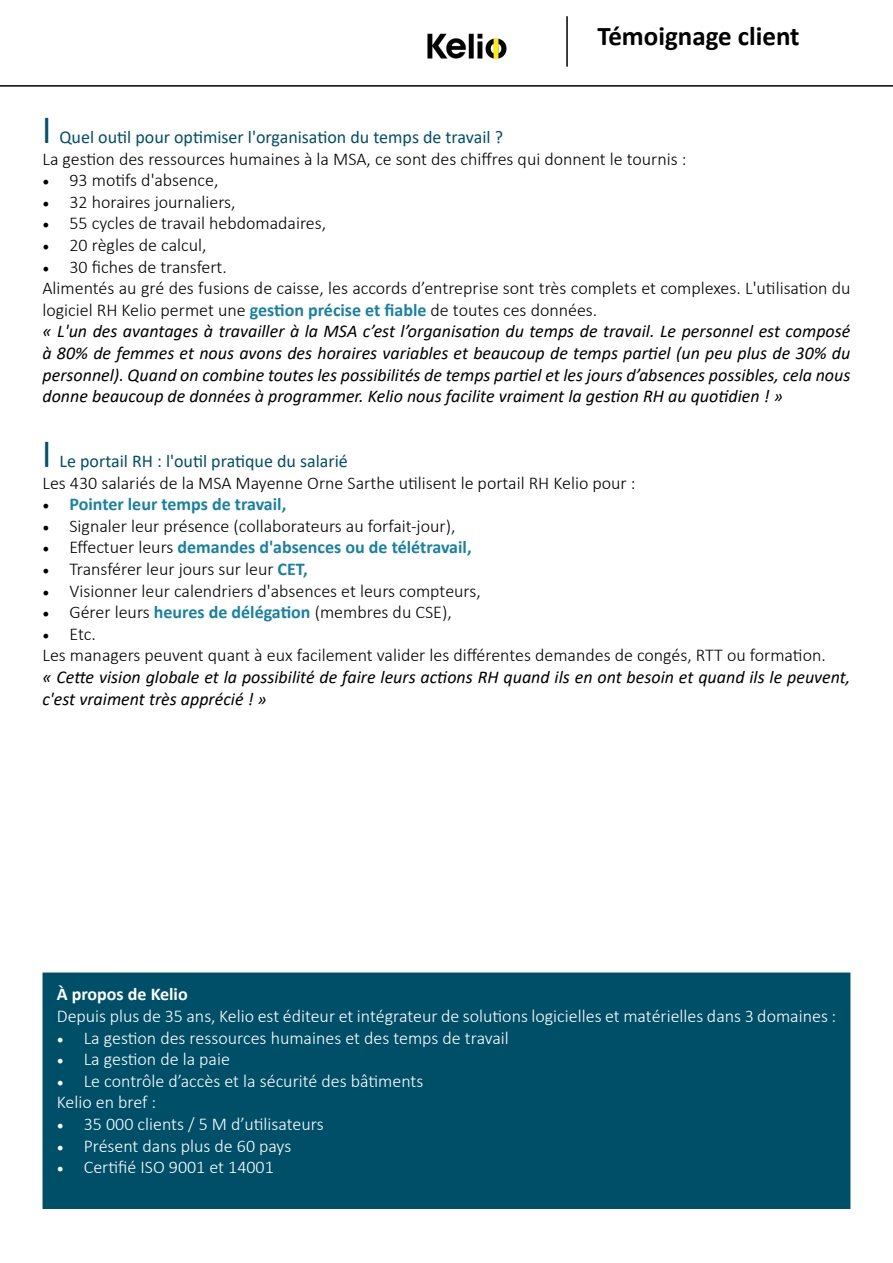
<style>
.page{position:relative;width:893px;height:1263px;background:#fff}
.page>*{position:absolute;margin:0;border:0;box-sizing:border-box;transform-origin:0 0}
.t1{font:700 27px "Calibri";color:#000}
.t2{font:italic 18px/21.6px "Calibri";color:#000}
.t3{font:300 18px/21.6px "Calibri";color:#000}
.t4{font:300 18px/21.6px "Calibri";color:#fff}
.t5{font:700 18px "Calibri";color:#1881a4}
.t6{font:700 18px "Calibri";color:#fff}
.s1{font-weight:400;font-size:37.5px;color:#004f68}
.s2{font-weight:400;color:#004f68}
.s3{font-family:"Minion Pro";font-weight:400}
.s4{font-family:"Minion Pro";font-style:normal}
.s5{font-weight:300;font-style:normal}
.s6{font-weight:700;font-style:normal;color:#1881a4}
.s7{font-family:"Minion Pro";font-weight:400;color:#000}
.s8{font-weight:300;color:#000}
.s9{font-weight:700;color:#1881a4}
</style>
<div class="page">
<hr style="left:566px;top:16px;width:2px;height:51px;background:#000">
<img style="left:427px;top:33px;width:80px;height:26px">
<hr style="left:0;top:85px;width:893px;height:2px;background:#000">
<div style="left:43px;top:973px;width:807px;height:235px;background:#004f68"></div>
<div style="left:43px;top:972px;width:807px;height:237px;border:2px solid #004f68"></div>
<h1 class="t1" style="left:597px;top:17px;width:204px">Témoignage client</h1>
<p class="t3" style="left:42px;top:126px;width:646px"><span class="s1">l</span> <span class="s2">Quel outil pour optimiser l'organisation du temps de travail ?<br></span>La gestion des ressources humaines à la MSA, ce sont des chiffres qui donnent le tournis :</p>
<p class="t3" style="left:42px;top:169px;width:177px"><span class="s3">•</span> 93 motifs d'absence,</p>
<p class="t3" style="left:42px;top:191px;width:195px"><span class="s3">•</span> 32 horaires journaliers,</p>
<p class="t3" style="left:42px;top:212px;width:285px"><span class="s3">•</span> 55 cycles de travail hebdomadaires,</p>
<p class="t3" style="left:42px;top:234px;width:166px"><span class="s3">•</span> 20 règles de calcul,</p>
<p class="t2" style="left:42px;top:255px;width:809px"><span class="s4">•</span> <span class="s5">30 fiches de transfert.<br>Alimentés au gré des fusions de caisse, les accords d’entreprise sont très complets et complexes. L'utilisation du logiciel RH Kelio permet une</span> <span class="s6">gestion précise et fiable</span> <span class="s5">de toutes ces données.<br></span>« L'un des avantages à travailler à la MSA c’est l’organisation du temps de travail. Le personnel est composé à 80% de femmes et nous avons des horaires variables et beaucoup de temps partiel (un peu plus de 30% du personnel). Quand on combine toutes les possibilités de temps partiel et les jours d’absences possibles, cela nous donne beaucoup de données à programmer. Kelio nous facilite vraiment la gestion RH au quotidien ! »</p>
<p class="t3" style="left:42px;top:450px;width:595px"><span class="s1">l</span> <span class="s2">Le portail RH : l'outil pratique du salarié<br></span>Les 430 salariés de la MSA Mayenne Orne Sarthe utilisent le portail RH Kelio pour :</p>
<p class="t5" style="left:42px;top:491px;width:245px"><span class="s7">•</span> Pointer leur temps de travail,</p>
<p class="t3" style="left:42px;top:515px;width:414px"><span class="s3">•</span> Signaler leur présence (collaborateurs au forfait-jour),</p>
<p class="t5" style="left:42px;top:535px;width:431px"><span class="s7">•</span> <span class="s8">Effectuer leurs</span> demandes d'absences ou de télétravail,</p>
<p class="t3" style="left:42px;top:558px;width:267px"><span class="s3">•</span> Transférer leur jours sur leur <span class="s9">CET,</span></p>
<p class="t3" style="left:42px;top:580px;width:440px"><span class="s3">•</span> Visionner leur calendriers d'absences et leurs compteurs,</p>
<p class="t3" style="left:42px;top:601px;width:411px"><span class="s3">•</span> Gérer leurs <span class="s9">heures de délégation</span> (membres du CSE),</p>
<p class="t3" style="left:42px;top:623px;width:785px"><span class="s3">•</span> Etc.<br>Les managers peuvent quant à eux facilement valider les différentes demandes de congés, RTT ou formation.</p>
<p class="t2" style="left:42px;top:665px;width:809px">« Cette vision globale et la possibilité de faire leurs actions RH quand ils en ont besoin et quand ils le peuvent, c'est vraiment très apprécié ! »</p>
<p class="t6" style="left:57px;top:981px;width:132px">À propos de Kelio</p>
<p class="t4" style="left:57px;top:1005px;width:781px">Depuis plus de 35 ans, Kelio est éditeur et intégrateur de solutions logicielles et matérielles dans 3 domaines :</p>
<p class="t4" style="left:57px;top:1026px;width:454px"><span class="s3">•</span> La gestion des ressources humaines et des temps de travail</p>
<p class="t4" style="left:57px;top:1048px;width:175px"><span class="s3">•</span> La gestion de la paie</p>
<p class="t4" style="left:57px;top:1070px;width:368px"><span class="s3">•</span> Le contrôle d’accès et la sécurité des bâtiments<br>Kelio en bref :</p>
<p class="t4" style="left:57px;top:1113px;width:268px"><span class="s3">•</span> 35 000 clients / 5 M d’utilisateurs</p>
<p class="t4" style="left:57px;top:1134px;width:236px"><span class="s3">•</span> Présent dans plus de 60 pays</p>
<p class="t4" style="left:57px;top:1156px;width:219px"><span class="s3">•</span> Certifié ISO 9001 et 14001</p>
</div>
